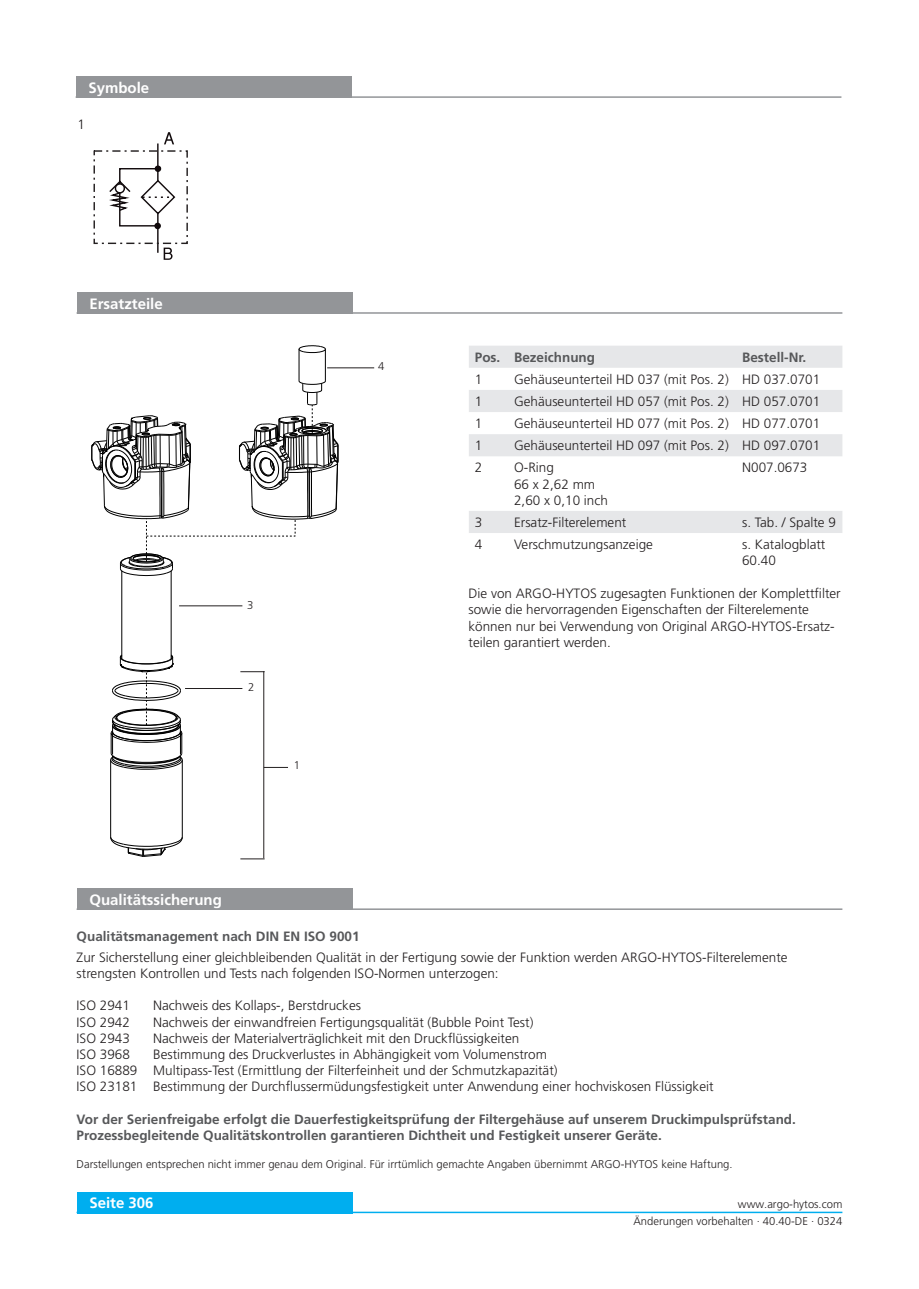
<style>
.page{position:relative;width:919px;height:1289px;background:#fff}
.page>*{position:absolute;margin:0;border:0;box-sizing:border-box;transform-origin:0 0}
._04_Headline_white{font:700 15px "Frutiger LT Pro";color:#fff}
._06_Copytext{font:300 13.5px/16.2px "Frutiger LT Pro";color:#231f20}
._05_Subline_Copytext{font:700 13.5px/16.2px "Frutiger LT Pro";color:#57585a}
._08_Legend{font:300 11.25px "Frutiger LT Pro";color:#231f20}
</style>
<div class="page">
<div style="left:77px;top:1191px;width:275px;height:22px;background:#00aeef"></div>
<hr style="left:77px;top:1211px;width:765px;height:2px;background:#00aeef">
<div style="left:77px;top:292px;width:275px;height:22px;background:#939598"></div>
<hr style="left:77px;top:312px;width:765px;height:2px;background:#939598">
<svg style="left:469px;top:346px;width:373px;height:187px"></svg>
<div style="left:77px;top:888px;width:275px;height:21px;background:#939598"></div>
<hr style="left:77px;top:908px;width:765px;height:1px;background:#939598">
<div style="left:76px;top:77px;width:275px;height:21px;background:#939598"></div>
<hr style="left:76px;top:96px;width:765px;height:2px;background:#939598">
<svg style="left:93px;top:132px;width:95px;height:128px"></svg>
<hr style="left:110px;top:760px;width:1px;height:77px;background:#000">
<hr style="left:121px;top:571px;width:1px;height:87px;background:#000">
<hr style="left:171px;top:571px;width:1px;height:87px;background:#000">
<hr style="left:182px;top:760px;width:1px;height:77px;background:#000">
<hr style="left:299px;top:349px;width:1px;height:32px;background:#000">
<hr style="left:325px;top:349px;width:1px;height:32px;background:#000">
<svg style="left:110px;top:836px;width:73px;height:21px"></svg>
<svg style="left:110px;top:654px;width:73px;height:115px"></svg>
<svg style="left:298px;top:345px;width:28px;height:8px"></svg>
<svg style="left:91px;top:380px;width:248px;height:196px"></svg>
<hr style="left:185px;top:688px;width:57px;height:1px;background:#231f20">
<hr style="left:179px;top:605px;width:63px;height:1px;background:#231f20">
<svg style="left:264px;top:767px;width:24px;height:1px"></svg>
<hr style="left:327px;top:367px;width:47px;height:1px;background:#231f20">
<svg style="left:240px;top:671px;width:23px;height:1px"></svg>
<svg style="left:240px;top:858px;width:24px;height:1px"></svg>
<hr style="left:263px;top:671px;width:1px;height:187px;background:#231f20">
<p class="_04_Headline_white" style="left:88px;top:79px;width:62px">Symbole</p>
<p class="_06_Copytext" style="left:77px;top:116px;width:9px">1</p>
<p class="_04_Headline_white" style="left:89px;top:295px;width:75px">Ersatzteile</p>
<p class="_08_Legend" style="left:378px;top:359px;width:8px">4</p>
<p class="_08_Legend" style="left:247px;top:598px;width:8px">3</p>
<p class="_08_Legend" style="left:248px;top:680px;width:8px">2</p>
<p class="_08_Legend" style="left:294px;top:758px;width:8px">1</p>
<p class="_05_Subline_Copytext" style="left:475px;top:349px;width:27px">Pos.</p>
<p class="_05_Subline_Copytext" style="left:514px;top:349px;width:82px">Bezeichnung</p>
<p class="_05_Subline_Copytext" style="left:742px;top:349px;width:66px">Bestell-Nr.</p>
<p class="_06_Copytext" style="left:475px;top:371px;width:9px">1</p>
<p class="_06_Copytext" style="left:514px;top:371px;width:216px">Gehäuseunterteil HD 037 (mit Pos. 2)</p>
<p class="_06_Copytext" style="left:742px;top:371px;width:80px">HD 037.0701</p>
<p class="_06_Copytext" style="left:475px;top:393px;width:9px">1</p>
<p class="_06_Copytext" style="left:514px;top:393px;width:216px">Gehäuseunterteil HD 057 (mit Pos. 2)</p>
<p class="_06_Copytext" style="left:742px;top:393px;width:80px">HD 057.0701</p>
<p class="_06_Copytext" style="left:475px;top:415px;width:9px">1</p>
<p class="_06_Copytext" style="left:514px;top:415px;width:216px">Gehäuseunterteil HD 077 (mit Pos. 2)</p>
<p class="_06_Copytext" style="left:742px;top:415px;width:80px">HD 077.0701</p>
<p class="_06_Copytext" style="left:475px;top:437px;width:9px">1</p>
<p class="_06_Copytext" style="left:514px;top:437px;width:216px">Gehäuseunterteil HD 097 (mit Pos. 2)</p>
<p class="_06_Copytext" style="left:742px;top:437px;width:80px">HD 097.0701</p>
<p class="_06_Copytext" style="left:475px;top:460px;width:9px">2</p>
<p class="_06_Copytext" style="left:514px;top:460px;width:41px">O-Ring</p>
<p class="_06_Copytext" style="left:514px;top:476px;width:83px">66 x 2,62 mm</p>
<p class="_06_Copytext" style="left:514px;top:492px;width:95px">2,60 x 0,10 inch</p>
<p class="_06_Copytext" style="left:742px;top:460px;width:67px">N007.0673</p>
<p class="_06_Copytext" style="left:475px;top:514px;width:9px">3</p>
<p class="_06_Copytext" style="left:514px;top:514px;width:114px">Ersatz-Filterelement</p>
<p class="_06_Copytext" style="left:742px;top:514px;width:95px">s. Tab. / Spalte 9</p>
<p class="_06_Copytext" style="left:475px;top:536px;width:9px">4</p>
<p class="_06_Copytext" style="left:514px;top:536px;width:140px">Verschmutzungsanzeige</p>
<p class="_06_Copytext" style="left:742px;top:536px;width:85px">s. Katalogblatt</p>
<p class="_06_Copytext" style="left:742px;top:552px;width:35px">60.40</p>
<p class="_06_Copytext" style="left:468px;top:585px;width:374px">Die von ARGO-HYTOS zugesagten Funktionen der Komplettfilter sowie die hervorragenden Eigenschaften der Filterelemente können nur bei Verwendung von Original ARGO-HYTOS-Ersatz&shy;teilen garantiert werden.</p>
<p class="_04_Headline_white" style="left:89px;top:890px;width:134px">Qualitätssicherung</p>
<p class="_05_Subline_Copytext" style="left:77px;top:928px;width:284px">Qualitätsmanagement nach DIN EN ISO 9001</p>
<p class="_06_Copytext" style="left:77px;top:949px;width:712px">Zur Sicherstellung einer gleichbleibenden Qualität in der Fertigung sowie der Funktion werden ARGO-HYTOS-Filterelemente</p>
<p class="_06_Copytext" style="left:77px;top:965px;width:423px">strengsten Kontrollen und Tests nach folgenden ISO-Normen unterzogen:</p>
<p class="_06_Copytext" style="left:77px;top:997px;width:55px">ISO 2941</p>
<p class="_06_Copytext" style="left:153px;top:997px;width:209px">Nachweis des Kollaps-, Berstdruckes</p>
<p class="_06_Copytext" style="left:77px;top:1013px;width:55px">ISO 2942</p>
<p class="_06_Copytext" style="left:153px;top:1013px;width:382px">Nachweis der einwandfreien Fertigungsqualität (Bubble Point Test)</p>
<p class="_06_Copytext" style="left:77px;top:1030px;width:55px">ISO 2943</p>
<p class="_06_Copytext" style="left:153px;top:1030px;width:367px">Nachweis der Materialverträglichkeit mit den Druckflüssigkeiten</p>
<p class="_06_Copytext" style="left:77px;top:1046px;width:55px">ISO 3968</p>
<p class="_06_Copytext" style="left:153px;top:1046px;width:395px">Bestimmung des Druckverlustes in Abhängigkeit vom Volumenstrom</p>
<p class="_06_Copytext" style="left:77px;top:1062px;width:482px">ISO 16889 Multipass-Test (Ermittlung der Filterfeinheit und der Schmutzkapazität)</p>
<p class="_06_Copytext" style="left:77px;top:1078px;width:638px">ISO 23181 Bestimmung der Durchflussermüdungsfestigkeit unter Anwendung einer hochviskosen Flüssigkeit</p>
<p class="_05_Subline_Copytext" style="left:77px;top:1111px;width:720px">Vor der Serienfreigabe erfolgt die Dauerfestigkeitsprüfung der Filtergehäuse auf unserem Druckimpulsprüfstand.<br>Prozessbegleitende Qualitätskontrollen garantieren Dichtheit und Festigkeit unserer Geräte.</p>
<p class="_08_Legend" style="left:77px;top:1157px;width:657px">Darstellungen entsprechen nicht immer genau dem Original. Für irrtümlich gemachte Angaben übernimmt ARGO-HYTOS keine Haftung.</p>
<p class="_04_Headline_white" style="left:89px;top:1194px;width:66px">Seite 306</p>
<p class="_08_Legend" style="left:738px;top:1197px;width:106px">www.argo-hytos.com</p>
<p class="_08_Legend" style="left:633px;top:1214px;width:210px">Änderungen vorbehalten · 40.40-DE · 0324</p>
</div>
